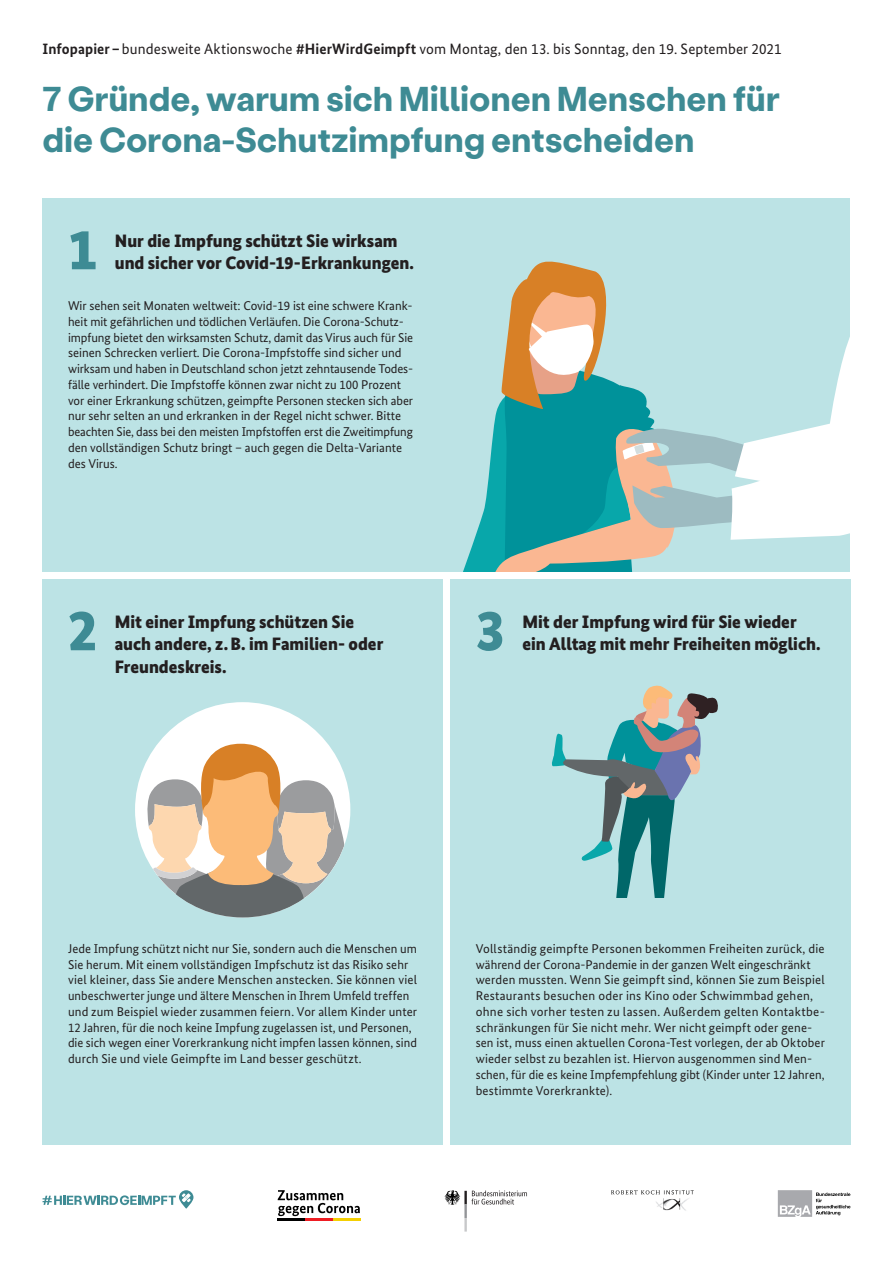
<style>
.page{position:relative;width:893px;height:1263px;background:#fff}
.page>*{position:absolute;margin:0;border:0;box-sizing:border-box;transform-origin:0 0}
.t1{font:900 58.35px "Bundes Sans";color:#3e8b94}
.t2{font:700 34.5px/40.5px "Stabil Grotesk";letter-spacing:.01em;color:#3e8b94}
.t3{font:900 18px/22.5px "Bundes Sans";color:#231f20}
.t4{font:15px "Bundes Sans";letter-spacing:.005em;color:#231f20}
.t5{font:12.75px/15.8px "Bundes Sans";letter-spacing:.005em;color:#231f20}
.s1{font-weight:700}
</style>
<div class="page">
<div style="left:43px;top:198px;width:807px;height:373px;background:#bce3e5"></div>
<svg style="left:463px;top:261px;width:387px;height:310px"></svg>
<div style="left:43px;top:579px;width:400px;height:565px;background:#bce3e5"></div>
<div style="left:450px;top:579px;width:400px;height:565px;background:#bce3e5"></div>
<div style="left:135px;top:702px;width:215px;height:215px;background:#fff;border-radius:50%"></div>
<svg style="left:146px;top:744px;width:198px;height:173px"></svg>
<svg style="left:552px;top:685px;width:166px;height:212px"></svg>
<svg style="left:278px;top:1190px;width:82px;height:26px"></svg>
<hr style="left:278px;top:1218px;width:27px;height:2px;background:#000">
<hr style="left:305px;top:1218px;width:28px;height:2px;background:#ee1d23">
<hr style="left:333px;top:1218px;width:27px;height:2px;background:#f4cf02">
<svg style="left:444px;top:1190px;width:83px;height:42px"></svg>
<svg style="left:611px;top:1190px;width:83px;height:4px"></svg>
<img style="left:656px;top:1198px;width:33px;height:13px">
<svg style="left:778px;top:1190px;width:72px;height:27px"></svg>
<svg style="left:43px;top:1195px;width:133px;height:10px"></svg>
<svg style="left:179px;top:1190px;width:14px;height:19px"></svg>
<svg style="left:182px;top:1193px;width:9px;height:9px"></svg>
<p class="t4" style="left:43px;top:40px;width:740px"><span class="s1">Infopapier –</span> bundesweite Aktionswoche <span class="s1">#HierWirdGeimpft</span> vom Montag, den 13. bis Sonntag, den 19. September 2021</p>
<h2 class="t2" style="left:43px;top:78px;width:739px">7 Gründe, warum sich Millionen Menschen für die Corona-Schutzimpfung entscheiden</h2>
<h1 class="t1" style="left:68px;top:214px;width:31px">1</h1>
<h3 class="t3" style="left:115px;top:229px;width:301px">Nur die Impfung schützt Sie wirksam und sicher vor Covid-19-Erkrankungen.</h3>
<p class="t5" style="left:68px;top:298px;width:347px">Wir sehen seit Monaten weltweit: Covid-19 ist eine schwere Krank&shy;heit mit gefährlichen und tödlichen Verläufen. Die Corona-Schutz&shy;impfung bietet den wirksamsten Schutz, damit das Virus auch für Sie seinen Schrecken verliert. Die Corona-Impfstoffe sind sicher und wirksam und haben in Deutschland schon jetzt zehntausende Todes&shy;fälle verhindert. Die Impfstoffe können zwar nicht zu 100 Prozent vor einer Erkrankung schützen, geimpfte Personen stecken sich aber nur sehr selten an und erkranken in der Regel nicht schwer. Bitte beachten Sie, dass bei den meisten Impfstoffen erst die Zweitimpfung den vollständigen Schutz bringt – auch gegen die Delta-Variante des Virus.</p>
<h1 class="t1" style="left:68px;top:595px;width:31px">2</h1>
<h1 class="t1" style="left:476px;top:595px;width:31px">3</h1>
<h3 class="t3" style="left:115px;top:610px;width:270px">Mit einer Impfung schützen Sie auch andere, z. B. im Familien- oder<br>Freundeskreis.</h3>
<h3 class="t3" style="left:522px;top:610px;width:300px">Mit der Impfung wird für Sie wieder ein Alltag mit mehr Freiheiten möglich.</h3>
<p class="t5" style="left:68px;top:940px;width:351px">Jede Impfung schützt nicht nur Sie, sondern auch die Menschen um Sie herum. Mit einem vollständigen Impfschutz ist das Risiko sehr viel kleiner, dass Sie andere Menschen anstecken. Sie können viel unbeschwerter junge und ältere Menschen in Ihrem Umfeld treffen und zum Beispiel wieder zusammen feiern. Vor allem Kinder unter 12 Jahren, für die noch keine Impfung zugelassen ist, und Personen, die sich wegen einer Vorerkrankung nicht impfen lassen können, sind durch Sie und viele Geimpfte im Land besser geschützt.</p>
<p class="t5" style="left:476px;top:940px;width:351px">Vollständig geimpfte Personen bekommen Freiheiten zurück, die während der Corona-Pandemie in der ganzen Welt eingeschränkt werden mussten. Wenn Sie geimpft sind, können Sie zum Beispiel Restaurants besuchen oder ins Kino oder Schwimmbad gehen, ohne sich vorher testen zu lassen. Außerdem gelten Kontaktbe&shy;schränkungen für Sie nicht mehr. Wer nicht geimpft oder gene&shy;sen ist, muss einen aktuellen Corona-Test vorlegen, der ab Oktober wieder selbst zu bezahlen ist. Hiervon ausgenommen sind Men&shy;schen, für die es keine Impfempfehlung gibt (Kinder unter 12 Jahren, bestimmte Vorerkrankte).</p>
</div>
